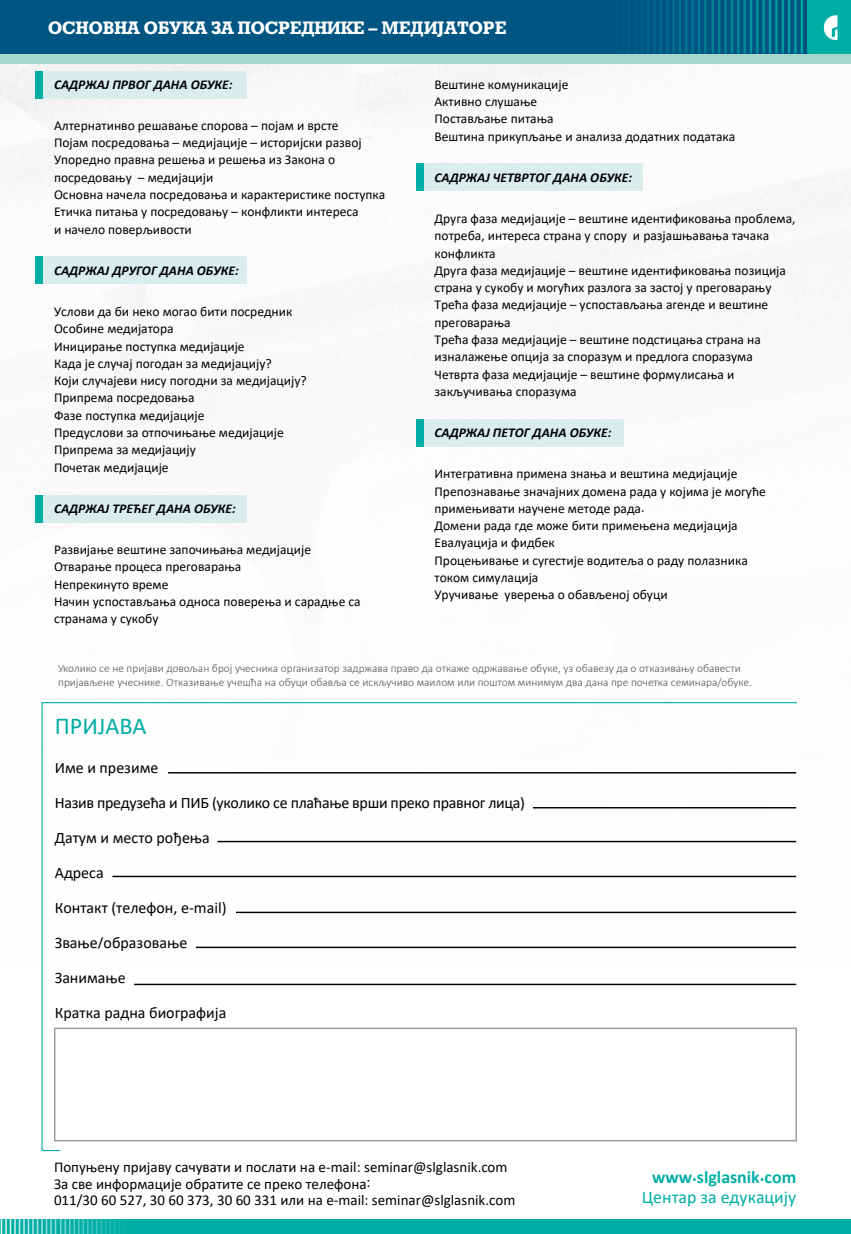
<style>
.page{position:relative;width:851px;height:1234px;background:#fff}
.page>*{position:absolute;margin:0;border:0;box-sizing:border-box;transform-origin:0 0}
.t1{font:24.3px "Calibri";color:#00aea5}
.t2{font:700 18px "Geo Slb 712 Md BT";color:#fff}
.t3{font:700 17.85px "Calibri";color:#00aea5}
.t4{font:17.85px "Calibri";color:#00aea5}
.t5{font:15.9px/35px "Calibri";color:#000}
.t6{font:15px/16.5px "Calibri";color:#000}
.t7{font:13.5px/17.2px "Calibri";color:#000}
.t8{font:italic 700 13.5px "Calibri";color:#000}
.t9{font:300 11.4px/13.5px "Calibri";color:#565655}
</style>
<div class="page">
<img style="left:0;top:63px;width:850px;height:1089px">
<div style="left:35px;top:71px;width:8px;height:27px;background:#00aea5"></div>
<div style="left:43px;top:71px;width:204px;height:27px;background:#d8edec"></div>
<div style="left:35px;top:257px;width:8px;height:27px;background:#00aea5"></div>
<div style="left:43px;top:257px;width:204px;height:27px;background:#d8edec"></div>
<div style="left:35px;top:495px;width:8px;height:27px;background:#00aea5"></div>
<div style="left:43px;top:495px;width:204px;height:27px;background:#d8edec"></div>
<div style="left:416px;top:163px;width:8px;height:28px;background:#00aea5"></div>
<div style="left:424px;top:163px;width:219px;height:28px;background:#d8edec"></div>
<div style="left:416px;top:419px;width:8px;height:27px;background:#00aea5"></div>
<div style="left:424px;top:419px;width:200px;height:27px;background:#d8edec"></div>
<div style="left:0;top:0;width:850px;height:54px;background:#005583"></div>
<div style="left:809px;top:0;width:41px;height:54px;background:#00aea5"></div>
<div style="left:0;top:54px;width:850px;height:9px;background:#a7d6cb"></div>
<hr style="left:608px;top:0;width:3px;height:53px;background:#00aea5">
<hr style="left:615px;top:0;width:2px;height:53px;background:#00aea5">
<hr style="left:621px;top:0;width:2px;height:53px;background:#00aea5">
<hr style="left:628px;top:0;width:2px;height:53px;background:#00aea5">
<hr style="left:634px;top:0;width:2px;height:53px;background:#00aea5">
<hr style="left:640px;top:0;width:2px;height:53px;background:#00aea5">
<hr style="left:647px;top:0;width:2px;height:53px;background:#00aea5">
<hr style="left:653px;top:0;width:2px;height:53px;background:#00aea5">
<hr style="left:659px;top:0;width:2px;height:53px;background:#00aea5">
<hr style="left:666px;top:0;width:2px;height:53px;background:#00aea5">
<hr style="left:672px;top:0;width:2px;height:53px;background:#00aea5">
<hr style="left:678px;top:0;width:3px;height:53px;background:#00aea5">
<hr style="left:685px;top:0;width:2px;height:53px;background:#00aea5">
<hr style="left:691px;top:0;width:2px;height:53px;background:#00aea5">
<hr style="left:697px;top:0;width:3px;height:53px;background:#00aea5">
<hr style="left:704px;top:0;width:2px;height:53px;background:#00aea5">
<hr style="left:711px;top:0;width:2px;height:53px;background:#00aea5">
<hr style="left:718px;top:0;width:2px;height:53px;background:#00aea5">
<hr style="left:724px;top:0;width:2px;height:53px;background:#00aea5">
<hr style="left:730px;top:0;width:2px;height:53px;background:#00aea5">
<hr style="left:737px;top:0;width:2px;height:53px;background:#00aea5">
<hr style="left:743px;top:0;width:2px;height:53px;background:#00aea5">
<hr style="left:749px;top:0;width:3px;height:53px;background:#00aea5">
<hr style="left:756px;top:0;width:2px;height:53px;background:#00aea5">
<hr style="left:762px;top:0;width:2px;height:53px;background:#00aea5">
<hr style="left:768px;top:0;width:3px;height:53px;background:#00aea5">
<hr style="left:775px;top:0;width:2px;height:53px;background:#00aea5">
<hr style="left:781px;top:0;width:2px;height:53px;background:#00aea5">
<hr style="left:787px;top:0;width:3px;height:53px;background:#00aea5">
<hr style="left:794px;top:0;width:2px;height:53px;background:#00aea5">
<hr style="left:800px;top:0;width:2px;height:53px;background:#00aea5">
<hr style="left:807px;top:0;width:2px;height:53px;background:#00aea5">
<div style="left:0;top:1218px;width:850px;height:15px;background:#00aea5"></div>
<svg style="left:0;top:1218px;width:129px;height:15px"></svg>
<svg style="left:823px;top:15px;width:14px;height:25px"></svg>
<svg style="left:41px;top:701px;width:757px;height:450px"></svg>
<h2 class="t2" style="left:48px;top:16px;width:459px">ОСНОВНА ОБУКА ЗА ПОСРЕДНИКЕ – МЕДИЈАТОРЕ</h2>
<p class="t8" style="left:54px;top:75px;width:180px">САДРЖАЈ ПРВОГ ДАНА ОБУКЕ:</p>
<p class="t7" style="left:54px;top:116px;width:332px">Алтернатинво решавање спорова – појам и врсте<br>Појам посредовања – медијације – историјски развој Упоредно правна решења и решења из Закона о посредовању – медијацији<br>Основна начела посредовања и карактеристике поступка Eтичка питања у посредовању – конфликти интереса<br>и начело поверљивости</p>
<p class="t8" style="left:54px;top:261px;width:186px">САДРЖАЈ ДРУГОГ ДАНА ОБУКЕ:</p>
<p class="t7" style="left:54px;top:302px;width:254px">Услови да би неко могао бити посредник<br>Особине медијатора<br>Иницирање поступка медијације<br>Када је случај погодан за медијацију?<br>Који случајеви нису погодни за медијацију?<br>Припрема посредовања<br>Фазе поступка медијације<br>Предуслови за отпочињање медијације<br>Припрема за медијацију<br>Почетак медијације</p>
<p class="t8" style="left:54px;top:498px;width:183px">САДРЖАЈ ТРЕЋЕГ ДАНА ОБУКЕ:</p>
<p class="t7" style="left:54px;top:540px;width:308px">Развијање вештине започињања медијације<br>Отварање процеса преговарања<br>Непрекинуто време<br>Начин успостављања односа поверења и сарадње са странама у сукобу</p>
<p class="t7" style="left:434px;top:75px;width:302px">Вештине комуникације<br>Активно слушање<br>Постављање питања<br>Вештина прикупљање и анализа додатних података</p>
<p class="t8" style="left:434px;top:168px;width:199px">САДРЖАЈ ЧЕТВРТОГ ДАНА ОБУКЕ:</p>
<p class="t7" style="left:434px;top:210px;width:362px">Друга фаза медијације – вештине идентификовања проблема, потреба, интереса страна у спору и разјашњавања тачака конфликта<br>Друга фаза медијације – вештине идентификовања позиција страна у сукобу и могућих разлога за застој у преговарању Трећа фаза медијације – успостављања агенде и вештине преговарања<br>Трећа фаза медијације – вештине подстицања страна на изналажење опција за споразум и предлога споразума Четврта фаза медијације – вештине формулисања и закључивања споразума</p>
<p class="t8" style="left:434px;top:423px;width:178px">САДРЖАЈ ПЕТОГ ДАНА ОБУКЕ:</p>
<p class="t7" style="left:434px;top:465px;width:333px">Интегративна примена знања и вештина медијације Препознавање значајних домена рада у којима је могуће примењивати научене методе рада.<br>Домени рада где може бити примењена медијација Евалуација и фидбек<br>Процењивање и сугестије водитеља о раду полазника током симулација<br>Уручивање уверења о обављеној обуци</p>
<p class="t9" style="left:58px;top:661px;width:695px">Уколико се не пријави довољан број учесника организатор задржава право да откаже одржавање обуке, уз обавезу да о отказивању обавести пријављене учеснике. Отказивање учешћа на обуци обавља се искључиво маилом или поштом минимум два дана пре почетка семинара/обуке.</p>
<h1 class="t1" style="left:55px;top:708px;width:93px">ПРИЈАВА</h1>
<p class="t5" style="left:55px;top:750px;width:472px">Име и презиме<br>Назив предузећа и ПИБ (уколико се плаћање врши преко правног лица)<br>Датум и место рођења<br>Адреса<br>Контакт (телефон, e-mail)<br>Звање/образовање<br>Занимање<br>Кратка радна биографија</p>
<p class="t6" style="left:54px;top:1158px;width:462px">Попуњену пријаву сачувати и послати на e-mail: seminar@slglasnik.com<br>За све информације обратите се преко телефона:<br>011/30 60 527, 30 60 373, 30 60 331 или на e-mail: seminar@slglasnik.com</p>
<h3 class="t3" style="left:652px;top:1163px;width:145px">www.slglasnik.com</h3>
<h3 class="t4" style="left:641px;top:1183px;width:156px">Центар за едукацију</h3>
</div>
